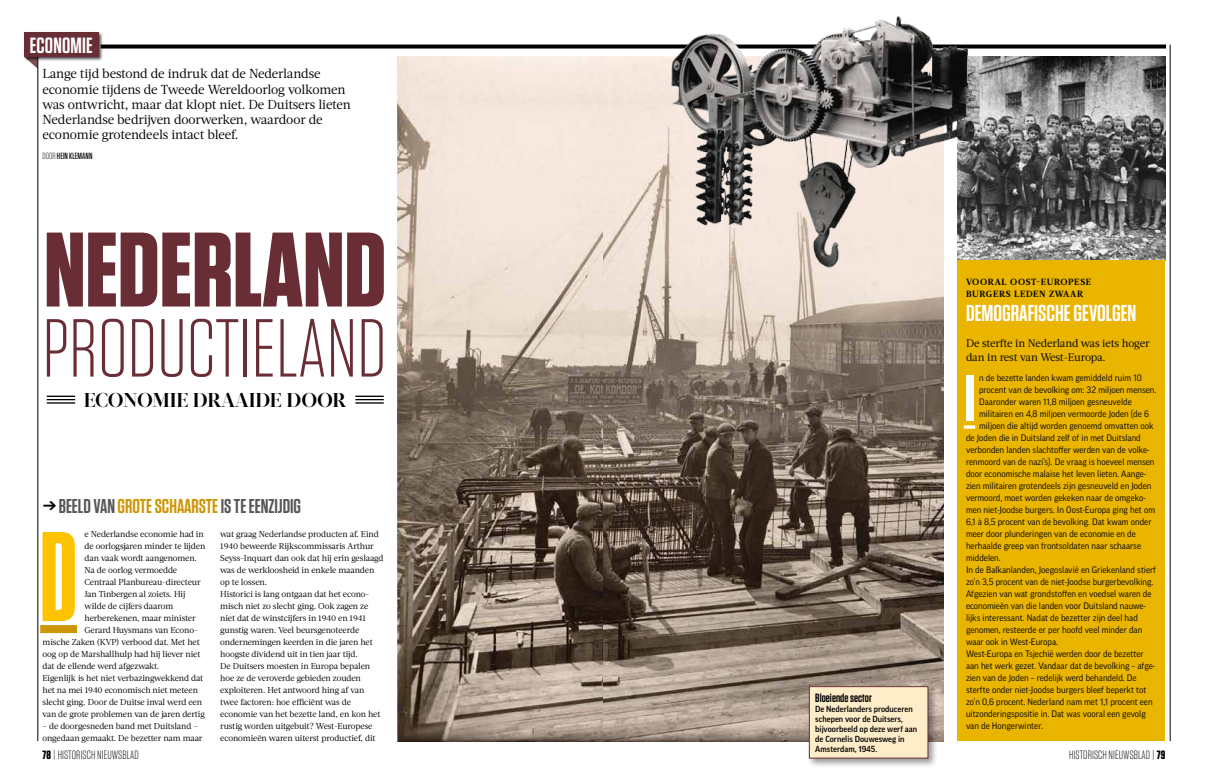
<style>
.page{position:relative;width:1208px;height:780px;background:#fff}
.page>*{position:absolute;margin:0;border:0;box-sizing:border-box;transform-origin:0 0}
.t1{font:700 127.1px "Tungsten Condensed";color:#fdc300}
.t2{font:700 105.6px "Tungsten";color:#692e35}
.t3{font:300 82px "Tungsten";color:#692e35}
.t4{font:600 65.5px "Tungsten";color:#fff}
.t5{font:600 23px "Tungsten";color:#fff}
.t6{font:600 22px "Tungsten";letter-spacing:.01em;color:#fff}
.t7{font:600 20px "Tungsten";color:#575756}
.t8{font:700 20px "Acta Display";letter-spacing:-.015em;color:#000}
.t9{font:13px/15px "Acta";letter-spacing:-.01em;color:#000}
.t10{font:300 12px "Tungsten";letter-spacing:.01em;color:#000}
.t11{font:600 12px "Tungsten";letter-spacing:.005em;color:#000}
.t12{font:11px/13.2px "Acta";letter-spacing:-.015em;color:#000}
.t13{font:9px "Good OT";color:#000}
.t14{font:700 9px/12px "Acta";letter-spacing:.07em;color:#000}
.t15{font:500 9px "Tungsten";letter-spacing:.01em;color:#000}
.t16{font:8.6px/12px "Acta";letter-spacing:-.015em;color:#000}
.t17{font:500 8.5px/10px "Good OT";color:#000}
.s1{font-weight:300}
.s2{font-family:"Verlag";font-weight:700;color:#000}
.s3{color:#cc9605}
.s4{font-weight:700}
</style>
<div class="page">
<svg style="left:30px;top:62px;width:8px;height:7px"></svg>
<hr style="left:38px;top:57px;width:1px;height:684px;background:#000">
<hr style="left:1170px;top:45px;width:1px;height:696px;background:#000">
<div style="left:23px;top:32px;width:81px;height:30px;background:#000;opacity:.75"></div>
<div style="left:24px;top:33px;width:74px;height:24px;background:#692e35"></div>
<svg style="left:101px;top:45px;width:1065px;height:4px;background:#1d1d1d"></svg>
<img style="left:398px;top:57px;width:206px;height:684px">
<svg style="left:604px;top:57px;width:339px;height:684px;background:#918377"></svg>
<img style="left:981px;top:57px;width:184px;height:204px">
<img style="left:667px;top:16px;width:314px;height:257px">
<div style="left:40px;top:625px;width:37px;height:8px;background:#cc9605"></div>
<div style="left:957px;top:261px;width:208px;height:480px;background:#eab500"></div>
<svg style="left:964px;top:425px;width:11px;height:3px"></svg>
<svg style="left:47px;top:399px;width:28px;height:4px"></svg>
<hr style="left:47px;top:395px;width:28px;height:2px;background:#000">
<svg style="left:355px;top:399px;width:29px;height:4px"></svg>
<hr style="left:355px;top:395px;width:29px;height:2px;background:#000">
<div style="left:807px;top:684px;width:131px;height:84px;background:#000;opacity:.4"></div>
<div style="left:809px;top:686px;width:119px;height:72px;background:#ffedc9"></div>
<div style="left:809px;top:686px;width:119px;height:72px;border:1px solid #692e35"></div>
<h3 class="t6" style="left:30px;top:33px;width:65px">ECONOMIE</h3>
<p class="t9" style="left:43px;top:67px;width:310px">Lange tijd bestond de indruk dat de Nederlandse economie tijdens de Tweede Wereldoorlog volkomen was ontwricht, maar dat klopt niet. De Duitsers lieten Nederlandse bedrijven doorwerken, waardoor de economie grotendeels intact bleef.</p>
<p class="t15" style="left:43px;top:151px;width:51px"><span class="s1">DOOR</span> HEIN KLEMANN</p>
<h2 class="t2" style="left:44px;top:213px;width:344px">NEDERLAND</h2>
<h3 class="t3" style="left:42px;top:306px;width:346px">PRODUCTIELAND</h3>
<p class="t14" style="left:966px;top:276px;width:127px">VOORAL OOST-EUROPESE<br>BURGERS LEDEN ZWAAR</p>
<h3 class="t5" style="left:966px;top:301px;width:172px">DEMOGRAFISCHE GEVOLGEN</h3>
<p class="t12" style="left:966px;top:337px;width:185px">De sterfte in Nederland was iets hoger dan in rest van West-Europa.</p>
<h3 class="t4" style="left:964px;top:363px;width:13px">I</h3>
<p class="t13" style="left:979px;top:373px;width:164px">n de bezette landen kwam gemiddeld ruim 10</p>
<p class="t13" style="left:979px;top:385px;width:179px">procent van de bevolking om: 32 miljoen mensen.</p>
<p class="t13" style="left:979px;top:397px;width:154px">Daaronder waren 11,8 miljoen gesneuvelde</p>
<p class="t13" style="left:979px;top:409px;width:171px">militairen en 4,8 miljoen vermoorde Joden (de 6</p>
<p class="t13" style="left:979px;top:421px;width:176px">miljoen die altijd worden genoemd omvatten ook</p>
<p class="t13" style="left:966px;top:433px;width:176px">de Joden die in Duitsland zelf of in met Duitsland</p>
<p class="t13" style="left:966px;top:445px;width:185px">verbonden landen slachtoffer werden van de volke-</p>
<p class="t13" style="left:966px;top:457px;width:190px">renmoord van de nazi’s). De vraag is hoeveel mensen</p>
<p class="t13" style="left:966px;top:469px;width:182px">door economische malaise het leven lieten. Aange-</p>
<p class="t13" style="left:966px;top:481px;width:187px">zien militairen grotendeels zijn gesneuveld en Joden</p>
<p class="t13" style="left:966px;top:493px;width:181px">vermoord, moet worden gekeken naar de omgeko-</p>
<p class="t13" style="left:966px;top:505px;width:191px">men niet-Joodse burgers. In Oost-Europa ging het om</p>
<p class="t13" style="left:966px;top:517px;width:187px">6,1 à 8,5 procent van de bevolking. Dat kwam onder</p>
<p class="t13" style="left:966px;top:529px;width:171px">meer door plunderingen van de economie en de</p>
<p class="t13" style="left:966px;top:541px;width:177px">herhaalde greep van frontsoldaten naar schaarse</p>
<p class="t13" style="left:966px;top:553px;width:36px">middelen.</p>
<p class="t13" style="left:966px;top:565px;width:192px">In de Balkanlanden, Joegoslavië en Griekenland stierf</p>
<p class="t13" style="left:966px;top:577px;width:189px">zo’n 3,5 procent van de niet-Joodse burgerbevolking.</p>
<p class="t13" style="left:966px;top:589px;width:187px">Afgezien van wat grondstoffen en voedsel waren de</p>
<p class="t13" style="left:966px;top:601px;width:182px">economieën van die landen voor Duitsland nauwe-</p>
<p class="t13" style="left:966px;top:612px;width:173px">lijks interessant. Nadat de bezetter zijn deel had</p>
<p class="t13" style="left:966px;top:624px;width:178px">genomen, resteerde er per hoofd veel minder dan</p>
<p class="t13" style="left:966px;top:636px;width:94px">waar ook in West-Europa.</p>
<p class="t13" style="left:966px;top:648px;width:179px">West-Europa en Tsjechië werden door de bezetter</p>
<p class="t13" style="left:966px;top:660px;width:191px">aan het werk gezet. Vandaar dat de bevolking – afge-</p>
<p class="t13" style="left:966px;top:672px;width:172px">zien van de Joden – redelijk werd behandeld. De</p>
<p class="t13" style="left:966px;top:684px;width:182px">sterfte onder niet-Joodse burgers bleef beperkt tot</p>
<p class="t13" style="left:966px;top:696px;width:188px">zo’n 0,6 procent. Nederland nam met 1,1 procent een</p>
<p class="t13" style="left:966px;top:708px;width:181px">uitzonderingspositie in. Dat was vooral een gevolg</p>
<p class="t13" style="left:966px;top:720px;width:78px">van de Hongerwinter.</p>
<h3 class="t8" style="left:84px;top:387px;width:264px">ECONOMIE DRAAIDE DOOR</h3>
<h3 class="t7" style="left:43px;top:495px;width:260px"><span class="s2">→</span>BEELD VAN <span class="s3">GROTE SCHAARSTE</span> IS TE EENZIJDIG</h3>
<h1 class="t1" style="left:40px;top:515px;width:38px">D</h1>
<p class="t16" style="left:85px;top:528px;width:121px">e Nederlandse economie had in</p>
<p class="t16" style="left:220px;top:528px;width:165px">wat graag Nederlandse producten af. Eind 1940 beweerde Rijkscommissaris Arthur Seyss-Inquart dan ook dat hij erin geslaagd was de werkloosheid in enkele maanden op te lossen.<br>Historici is lang ontgaan dat het econo&shy;misch niet zo slecht ging. Ook zagen ze niet dat de winstcijfers in 1940 en 1941 gunstig waren. Veel beursgenoteerde ondernemingen keerden in die jaren het hoogste dividend uit in tien jaar tijd.<br>De Duitsers moesten in Europa bepalen hoe ze de veroverde gebieden zouden exploiteren. Het antwoord hing af van twee factoren: hoe efficiënt was de economie van het bezette land, en kon het rustig worden uitgebuit? West-Europese economieën waren uiterst productief, dit</p>
<p class="t16" style="left:85px;top:540px;width:122px">de oorlogsjaren minder te lijden</p>
<p class="t16" style="left:85px;top:552px;width:114px">dan vaak wordt aangenomen.</p>
<p class="t16" style="left:85px;top:564px;width:94px">Na de oorlog vermoedde</p>
<p class="t16" style="left:85px;top:576px;width:118px">Centraal Planbureau-directeur</p>
<p class="t16" style="left:85px;top:588px;width:102px">Jan Tinbergen al zoiets. Hij</p>
<p class="t16" style="left:85px;top:600px;width:90px">wilde de cijfers daarom</p>
<p class="t16" style="left:85px;top:612px;width:113px">herberekenen, maar minister</p>
<p class="t16" style="left:85px;top:624px;width:115px">Gerard Huysmans van Econo-</p>
<p class="t16" style="left:43px;top:636px;width:159px">mische Zaken (KVP) verbood dat. Met het</p>
<p class="t16" style="left:43px;top:648px;width:159px">oog op de Marshallhulp had hij liever niet</p>
<p class="t16" style="left:43px;top:660px;width:118px">dat de ellende werd afgezwakt.</p>
<p class="t16" style="left:43px;top:672px;width:162px">Eigenlijk is het niet verbazingwekkend dat</p>
<p class="t16" style="left:43px;top:684px;width:157px">het na mei 1940 economisch niet meteen</p>
<p class="t16" style="left:43px;top:696px;width:161px">slecht ging. Door de Duitse inval werd een</p>
<p class="t16" style="left:43px;top:708px;width:164px">van de grote problemen van de jaren dertig</p>
<p class="t16" style="left:43px;top:720px;width:162px">– de doorgesneden band met Duitsland – ongedaan gemaakt. De bezetter nam maar</p>
<h3 class="t11" style="left:815px;top:691px;width:58px">Bloeiende sector</h3>
<p class="t17" style="left:815px;top:704px;width:103px">De Nederlanders produceren schepen voor de Duitsers, bijvoorbeeld op deze werf aan de Cornelis Douwesweg in<br>Amsterdam, 1945.</p>
<h3 class="t10" style="left:43px;top:748px;width:98px"><span class="s4">78</span>|HISTORISCH NIEUWSBLAD</h3>
<h3 class="t10" style="left:1069px;top:748px;width:98px">HISTORISCH NIEUWSBLAD|<span class="s4">79</span></h3>
</div>
